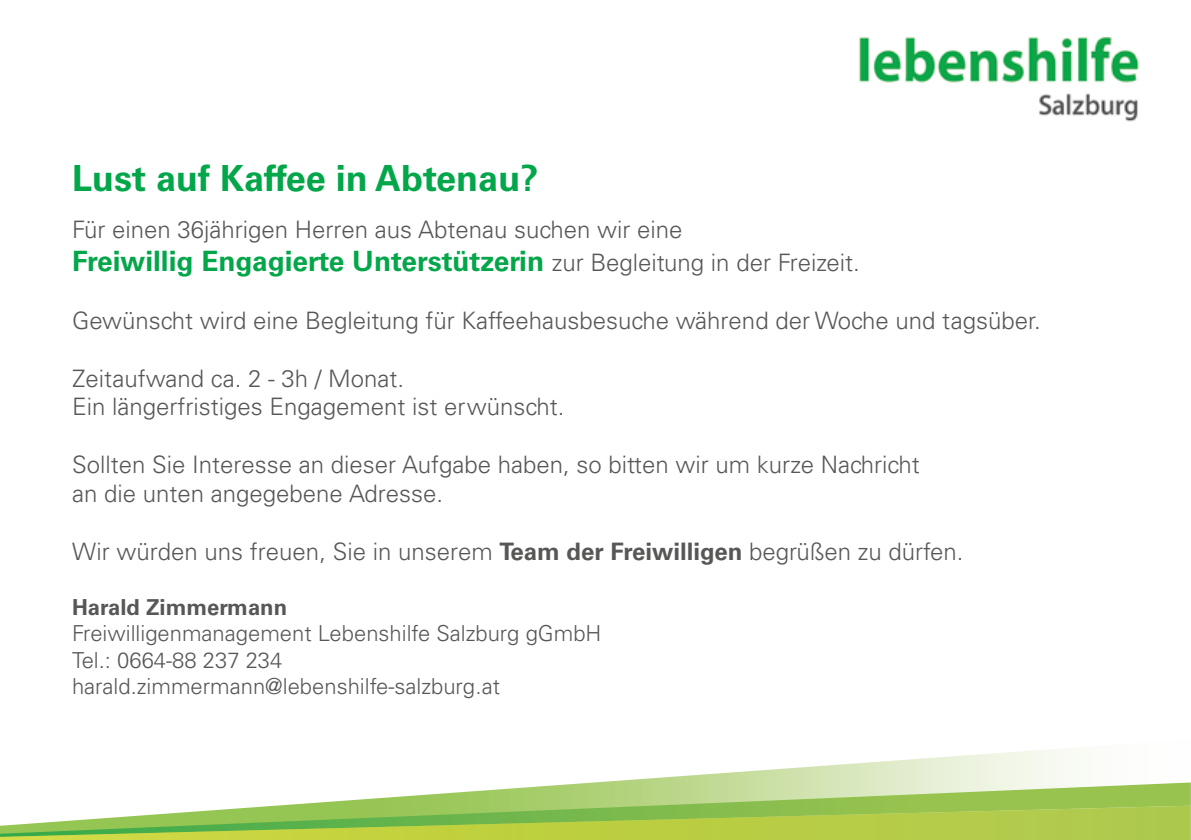
<style>
.page{position:relative;width:1191px;height:840px;background:#fff}
.page>*{position:absolute;margin:0;border:0;box-sizing:border-box;transform-origin:0 0}
.t1{font:700 36px "Univers LT Std";color:#04a64a}
.t2{font:700 28px "Univers LT Std";color:#04a64a}
.t3{font:300 24px/28.8px "Univers LT Std";color:#575756}
.t4{font:300 22px/26.4px "Univers LT Std";color:#575756}
.t5{font:700 22px "Univers LT Std";color:#575756}
.s1{font-weight:300;font-size:24px;color:#575756}
.s2{font-weight:700}
</style>
<div class="page">
<img style="left:859px;top:36px;width:280px;height:86px">
<svg style="left:602px;top:748px;width:477px;height:34px"></svg>
<svg style="left:286px;top:782px;width:904px;height:23px"></svg>
<svg style="left:0;top:805px;width:1190px;height:34px;background:#a8cb58"></svg>
<h1 class="t1" style="left:72px;top:157px;width:468px">Lust auf Kaffee in Abtenau?</h1>
<p class="t3" style="left:72px;top:214px;width:612px">Für einen 36jährigen Herren aus Abtenau suchen wir eine</p>
<p class="t2" style="left:72px;top:245px;width:789px">Freiwillig Engagierte Unterstützerin <span class="s1">zur Begleitung in der Freizeit.</span></p>
<p class="t3" style="left:72px;top:306px;width:970px">Gewünscht wird eine Begleitung für Kaffeehausbesuche während der Woche und tagsüber.</p>
<p class="t3" style="left:72px;top:363px;width:494px">Zeitaufwand ca. 2 - 3h / Monat.<br>Ein längerfristiges Engagement ist erwünscht.</p>
<p class="t3" style="left:72px;top:450px;width:849px">Sollten Sie Interesse an dieser Aufgabe haben, so bitten wir um kurze Nachricht an die unten angegebene Adresse.</p>
<p class="t3" style="left:72px;top:536px;width:893px">Wir würden uns freuen, Sie in unserem <span class="s2">Team der Freiwilligen</span> begrüßen zu dürfen.</p>
<p class="t5" style="left:72px;top:593px;width:217px">Harald Zimmermann</p>
<p class="t4" style="left:72px;top:619px;width:531px">Freiwilligenmanagement Lebenshilfe Salzburg gGmbH<br>Tel.: 0664-88 237 234 harald.zimmermann@lebenshilfe-salzburg.at</p>
</div>
